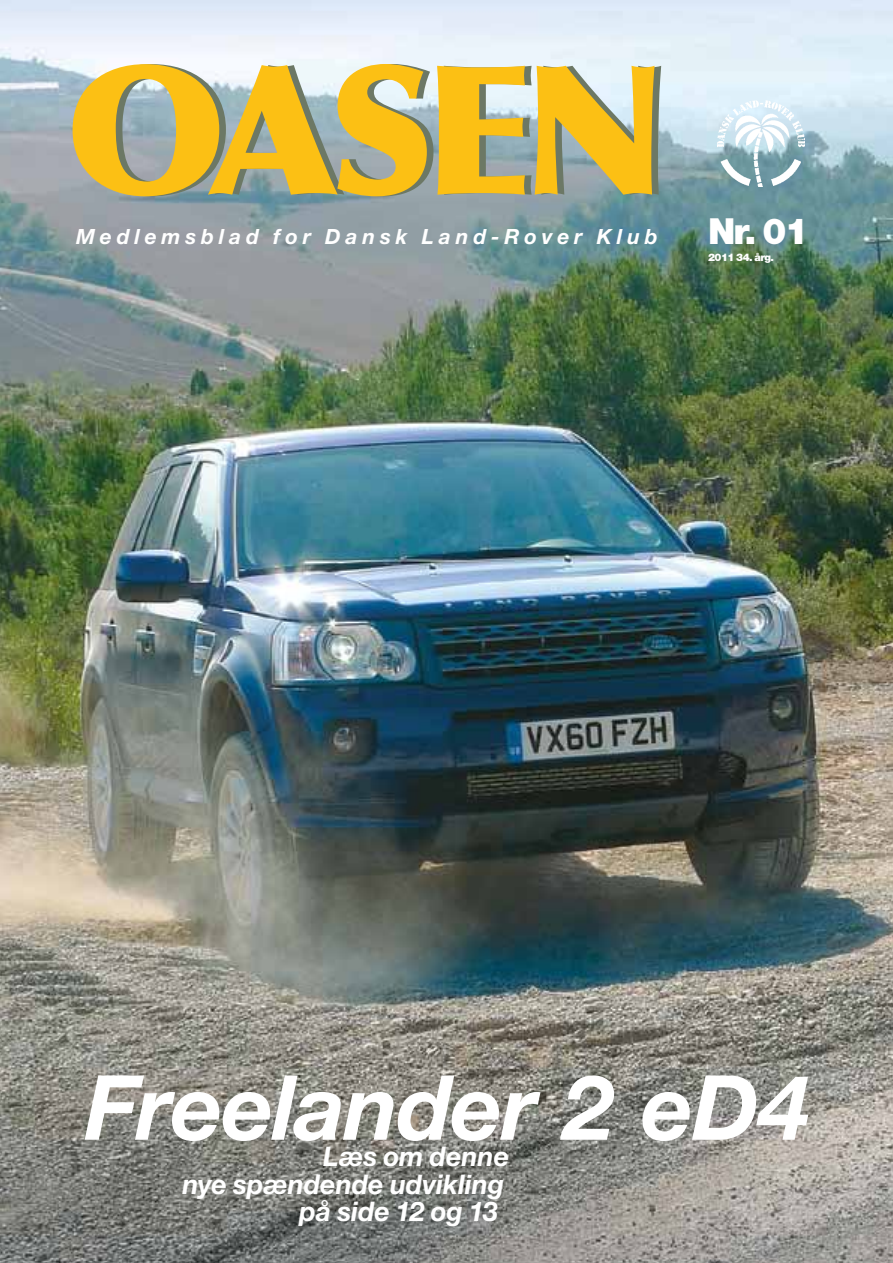
<style>
.page{position:relative;width:893px;height:1263px;background:#fff}
.page>*{position:absolute;margin:0;border:0;box-sizing:border-box;transform-origin:0 0}
.t1{font:900 180px "Optima";letter-spacing:-.06em;color:#fcc014}
.t2{font:italic 700 90px "Helvetica Neue LT Std";letter-spacing:-.01em;color:#fff}
.t3{font:900 36px "Helvetica Neue LT Std";color:#fff}
.t4{font:italic 700 27.15px "Helvetica Neue LT Std";letter-spacing:-.005em;color:#fff}
.t5{font:italic 700 21px "Helvetica Neue LT Std";letter-spacing:.23em;color:#fff}
.t6{font:900 10.5px "Helvetica Neue LT Std";letter-spacing:-.05em;color:#fff}
</style>
<div class="page">
<img style="left:0;top:0;width:893px;height:1263px">
<img style="left:717px;top:100px;width:87px;height:87px">
<h1 class="t1" style="left:66px;top:22px;width:602px">OASEN</h1>
<p class="t5" style="left:76px;top:224px;width:583px">Medlemsblad for Dansk Land-Rover Klub</p>
<h3 class="t3" style="left:708px;top:210px;width:102px">Nr. 01</h3>
<p class="t6" style="left:708px;top:251px;width:68px">2011 34. årg.</p>
<h2 class="t2" style="left:85px;top:1052px;width:726px">Freelander 2 eD4</h2>
<p class="t4" style="left:324px;top:1140px;width:189px">Læs om denne</p>
<p class="t4" style="left:183px;top:1167px;width:324px">nye spændende udvikling</p>
<p class="t4" style="left:300px;top:1194px;width:200px">på side 12 og 13</p>
</div>
